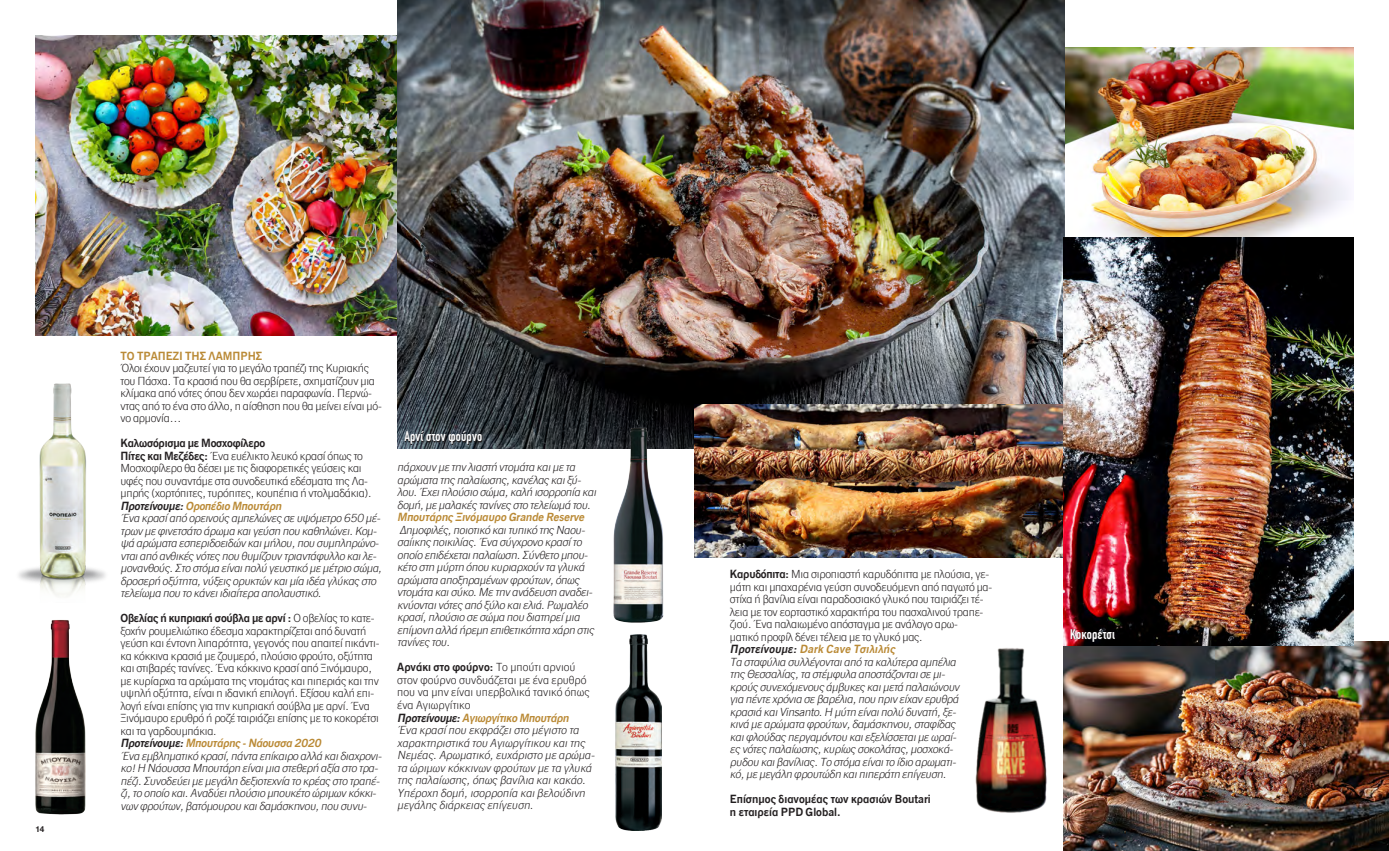
<style>
.page{position:relative;width:1389px;height:851px;background:#fff}
.page>*{position:absolute;margin:0;border:0;box-sizing:border-box;transform-origin:0 0}
.t1{font:13.75px "CF Din Condensed";letter-spacing:.01em;color:#fff}
.keimeno{font:italic 300 11.25px/12.5px "C Dsans 01";letter-spacing:-.02em;color:#231f20}
.keimeno-2{font:300 11.25px/12.5px "C Dsans 01";letter-spacing:-.02em;color:#231f20}
.keimeno-3{font:italic 300 11.25px/12.5px "C Dsans 01";color:#231f20}
.keimeno-4{font:italic 600 11.25px "C Dsans 04";letter-spacing:-.02em;color:#ba8a36}
.keimeno-5{font:300 11.25px/12.5px "C Dsans 01";color:#231f20}
.keimeno-6{font:600 11.25px/12.5px "C Dsans 04";color:#231f20}
.keimeno-7{font:600 11.25px "C Dsans 04";letter-spacing:-.02em;color:#231f20}
.keimeno-8{font:600 11.25px "C Dsans 04";color:#ba8a36}
.t2{font:700 8.75px "Helvetica Neue Greek";color:#231f20}
.s1{font-family:"C Dsans 04";font-weight:600}
.s2{color:#231f20}
.s3{font-family:"Calibri"}
</style>
<div class="page">
<img style="left:1065px;top:48px;width:289px;height:189px">
<img style="left:35px;top:35px;width:362px;height:300px">
<img style="left:397px;top:0;width:668px;height:448px">
<img style="left:694px;top:404px;width:369px;height:153px">
<img style="left:1063px;top:641px;width:326px;height:209px">
<img style="left:1063px;top:237px;width:291px;height:408px">
<img style="left:18px;top:383px;width:88px;height:213px">
<img style="left:603px;top:423px;width:71px;height:200px">
<img style="left:35px;top:620px;width:51px;height:195px">
<img style="left:616px;top:634px;width:46px;height:196px">
<img style="left:975px;top:648px;width:72px;height:165px">
<svg style="left:405px;top:432px;width:77px;height:13px"></svg>
<svg style="left:1071px;top:629px;width:44px;height:13px"></svg>
<p class="t2" style="left:35px;top:824px;width:11px">14</p>
<p class="keimeno-8" style="left:120px;top:349px;width:143px">ΤΟ ΤΡΑΠΈΖΙ ΤΗΣ ΛΑΜΠΡΉΣ</p>
<p class="keimeno-2" style="left:120px;top:362px;width:263px">Όλοι έχουν μαζευτεί για το μεγάλο τραπέζι της Κυριακής του Πάσχα. Τα κρασιά που θα σερβίρετε, σχηματίζουν μια κλίμακα από νότες όπου δεν χωράει παραφωνία. Περνώ&shy;ντας από το ένα στο άλλο, η αίσθηση που θα μείνει είναι μό&shy;νο αρμονία…</p>
<p class="keimeno-7" style="left:120px;top:436px;width:146px">Καλωσόρισμα με Μοσχοφίλερο</p>
<p class="keimeno-2" style="left:120px;top:449px;width:253px"><span class="s1">Πίτες και Μεζέδες:</span> Ένα ευέλικτο λευκό κρασί όπως το Μοσχοφίλερο θα δέσει με τις διαφορετικές γεύσεις και υφές που συναντάμε στα συνοδευτικά εδέσματα της Λα&shy;μπρής (χορτόπιτες, τυρόπιτες, κουπέπια ή ντολμαδάκια).</p>
<p class="keimeno-4" style="left:120px;top:499px;width:165px"><span class="s2">Προτείνουμε:</span>Οροπέδιο Μπουτάρη</p>
<p class="keimeno" style="left:120px;top:512px;width:265px">Ένα κρασί από ορεινούς αμπελώνες σε υψόμετρο 650 μέ&shy;τρων με φινετσάτο άρωμα καιγεύση που καθηλώνει.Κομ&shy;ψά αρώματα εσπεριδοειδών καιμήλου,που συμπληρώνο&shy;νταιαπό ανθικές νότες που θυμίζουν τριαντάφυλλο καιλε&shy;μονανθούς.Στο στόμα είναιπολύ γευστικό με μέτριο σώμα, δροσερή οξύτητα,νύξεις ορυκτών καιμία ιδέα γλύκας στο τελείωμα που το κάνειιδιαίτερα απολαυστικό.</p>
<p class="keimeno-2" style="left:120px;top:612px;width:261px"><span class="s1">Οβελίας ή κυπριακή σούβλα με αρνί :</span> O οβελίας το κατε&shy;ξοχήν ρουμελιώτικο έδεσμα χαρακτηρίζεται από δυνατή γεύση και έντονη λιπαρότητα, γεγονός που απαιτεί πικάντι&shy;κα κόκκινα κρασιά με ζουμερό, πλούσιο φρούτο, οξύτητα και στιβαρές τανίνες. Ένα κόκκινο κρασί από Ξινόμαυρο, με κυρίαρχα τα αρώματα της ντομάτας και πιπεριάς και την υψηλή οξύτητα, είναι η ιδανική επιλογή. Εξίσου καλή επι&shy;λογή είναι επίσης για την κυπριακή σούβλα με αρνί. Ένα Ξινόμαυρο ερυθρό ή ροζέ ταιριάζει επίσης με το κοκορέτσι και τα γαρδουμπάκια.</p>
<p class="keimeno-4" style="left:120px;top:736px;width:205px"><span class="s2">Προτείνουμε:</span>Μπουτάρης -Νάουσσα 2020</p>
<p class="keimeno" style="left:120px;top:749px;width:265px">Ένα εμβληματικό κρασί,πάντα επίκαιρο αλλά καιδιαχρονι&shy;κο<span class="s3">!</span>Η Νάουσσα Μπουτάρη είναιμια στεθερή αξία στο τρα&shy;πέζι.Συνοδεύειμε μεγάλη δεξιοτεχνία το κρέας στο τραπέ&shy;ζι,το οποίο και.Αναδύειπλούσιο μπουκέτο ώριμων κόκκι&shy;νων φρούτων,βατόμουρου καιδαμάσκηνου,που συνυ-</p>
<p class="t1" style="left:404px;top:429px;width:79px">Αρνί στον φούρνο</p>
<p class="keimeno" style="left:397px;top:461px;width:203px">πάρχουν με την λιαστή ντομάτα καιμε τα αρώματα της παλαίωσης,κανέλας καιξύ&shy;λου.Έχειπλούσιο σώμα,καλή ισορροπία και δομή,με μαλακές τανίνες στο τελείωμά του.</p>
<p class="keimeno-4" style="left:397px;top:510px;width:191px">Μπουτάρης Ξινόμαυρο Grande Reserve</p>
<p class="keimeno" style="left:397px;top:523px;width:201px">Δημοφιλές,ποιοτικό καιτυπικό της Ναου&shy;σαίικης ποικιλίας.Ένα σύγχρονο κρασί το οποίο επιδέχεταιπαλαίωση.Σύνθετο μπου&shy;κέτο στη μύρτη όπου κυριαρχούν τα γλυκά αρώματα αποξηραμένων φρούτων,όπως ντομάτα καισύκο.Με την ανάδευση αναδει&shy;κνύονταινότες από ξύλο καιελιά.Ρωμαλέο κρασί,πλούσιο σε σώμα που διατηρεί μια επίμονη αλλά ήρεμη επιθετικότητα χάρη στις τανίνες του.</p>
<p class="keimeno-5" style="left:397px;top:661px;width:194px"><span class="s1">Aρνάκι στο φούρνο:</span> Το μπούτι αρνιού στον φούρνο συνδυάζεται με ένα ερυθρό που να μην είναι υπερβολικά τανικό όπως ένα Αγιωργίτικο</p>
<p class="keimeno-4" style="left:397px;top:710px;width:175px"><span class="s2">Προτείνουμε:</span>Αγιωργίτικο Μπουτάρη</p>
<p class="keimeno-3" style="left:397px;top:723px;width:201px">Ένα κρασί που εκφράζειστο μέγιστο τα χαρακτηριστικά του Αγιωργίτικου καιτης Νεμέας.Aρωματικό,ευχάριστο με αρώμα&shy;τα ώριμων κόκκινων φρούτων με τα γλυκά της παλαίωσης,όπως βανίλια καικακάο.<br>Υπέροχη δομή,ισορροπία καιβελούδινη μεγάλης διάρκειας επίγευση.</p>
<p class="keimeno-2" style="left:730px;top:568px;width:264px"><span class="s1">Καρυδόπιτα:</span> Μια σιροπιαστή καρυδόπιττα με πλούσια, γε&shy;μάτη και μπαχαρένια γεύση συνοδευόμενη από παγωτό μα&shy;στίχα ή βανίλια είναι παραδοσιακό γλυκό που ταιριάζει τέ&shy;λεια με τον εορταστικό χαρακτήρα του πασχαλινού τραπε&shy;ζιού. Ένα παλαιωμένο απόσταγμα με ανάλογο αρω-<br>ματικό προφίλ δένει τέλεια με το γλυκό μας.</p>
<p class="keimeno-4" style="left:730px;top:642px;width:169px"><span class="s2">Προτείνουμε:</span>Dark Cave Τσιλιλής</p>
<p class="keimeno" style="left:730px;top:655px;width:233px">Τα σταφύλια συλλέγονταιαπό τα καλύτερα αμπέλια της Θεσσαλίας,τα στέμφυλα αποστάζονταισε μι&shy;κρούς συνεχόμενους άμβυκες καιμετά παλαιώνουν για πέντε χρόνια σε βαρέλια,που πριν είχαν ερυθρά κρασιά καιVinsanto.Η μύτη είναιπολύ δυνατή,ξε&shy;κινά με αρώματα φρούτων,δαμάσκηνου,σταφίδας καιφλούδας περγαμόντου καιεξελίσσεταιμε ωραί&shy;ες νότες παλαίωσης,κυρίως σοκολάτας,μοσχοκά&shy;ρυδου καιβανίλιας.Το στόμα είναιτο ίδιο αρωματι&shy;κό,με μεγάλη φρουτώδη καιπιπεράτη επίγευση.</p>
<p class="keimeno-6" style="left:730px;top:792px;width:202px">Επίσημος διανομέας των κρασιών Boutari η εταιρεία PPD Global.</p>
<p class="t1" style="left:1070px;top:626px;width:46px">Κοκορέτσι</p>
</div>
